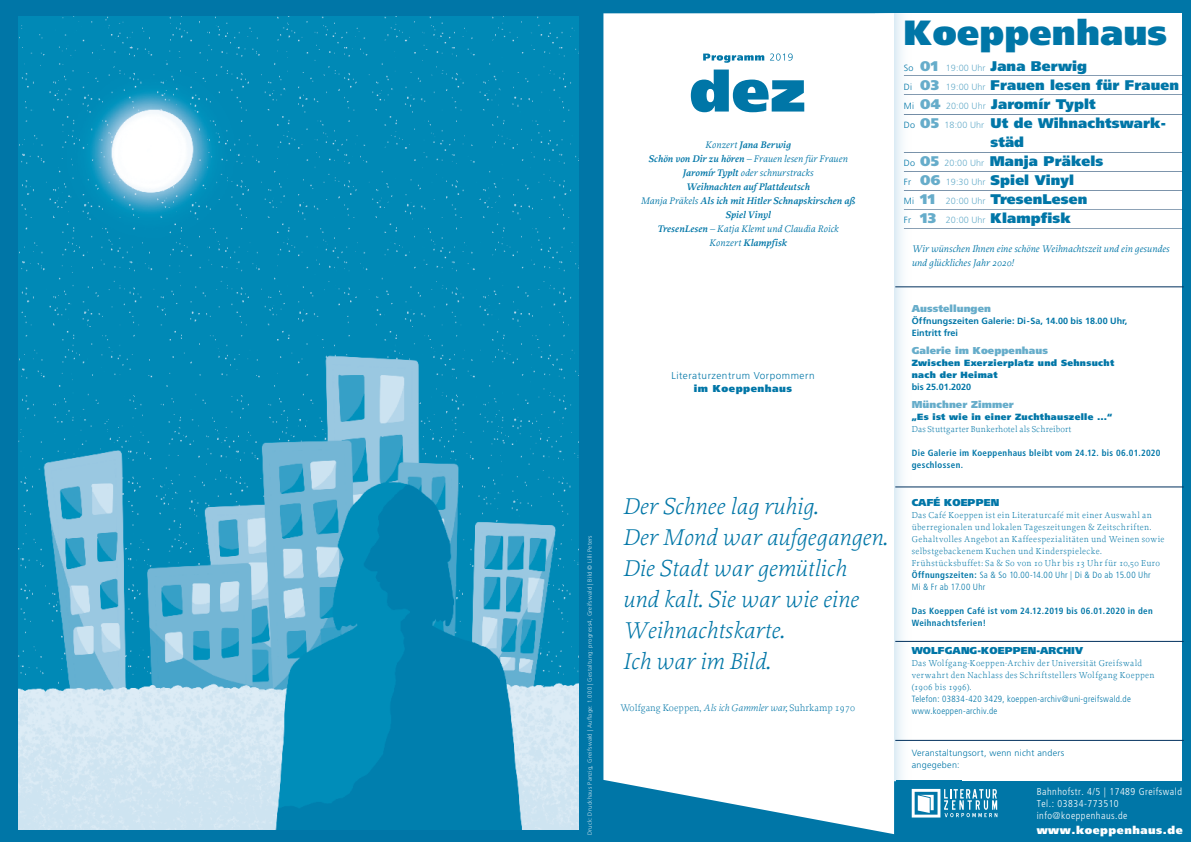
<style>
.page{position:relative;width:1191px;height:842px;background:#0076a7}
.page>*{position:absolute;margin:0;border:0;box-sizing:border-box;transform-origin:0 0}
.t1{font:900 35px "Frutiger";letter-spacing:.01em;color:#0076a7}
.t2{font:italic 300 24px/31px "Proforma";letter-spacing:.01em;color:#0076a7}
.t3{font:900 14px "Frutiger";letter-spacing:.01em;color:#0076a7}
.t4{font:900 11px "Frutiger";letter-spacing:.05em;color:#fff}
.t5{font:italic 600 10px/14px "Proforma";letter-spacing:.005em;color:#0076a7;text-align:center}
.t6{font:italic 10px/14px "Proforma";letter-spacing:.01em;color:#0076a7}
.t7{font:300 condensed 10px/12px "Frutiger";letter-spacing:.05em;color:#fff}
.t8{font:900 10px "Frutiger";letter-spacing:.01em;color:rgb(0 118 167/.6)}
.t9{font:300 10px "Proforma";letter-spacing:.005em;color:#0076a7}
.t10{font:900 10px "Frutiger";letter-spacing:.01em;color:#0076a7}
.t11{font:300 10px "Frutiger LT Std";letter-spacing:.05em;color:#0076a7}
.t12{font:900 10px "Frutiger";letter-spacing:.05em;color:#0076a7}
.t13{font:300 9px/12px "Proforma";letter-spacing:.04em;color:#0076a7}
.t14{font:300 condensed 9px/12px "Frutiger";letter-spacing:.03em;color:#0076a7}
.t15{font:700 condensed 9px/12px "Frutiger";letter-spacing:.035em;color:#0076a7}
.t16{font:900 9px/12px "Frutiger";letter-spacing:.035em;color:#0076a7}
.t17{font:700 9px/12px "Frutiger LT Std";color:#0076a7}
.t18{font:300 9px/12px "Frutiger LT Std";letter-spacing:.025em;color:#0076a7}
.t19{font:300 9px "Proforma";letter-spacing:.015em;color:#0076a7}
.t20{font:300 6px "Frutiger LT Std";letter-spacing:.04em;color:rgb(255 255 255/.8)}
.s1{font-family:"Frutiger LT Std";font-weight:300;font-size:9px}
.s2{color:rgb(0 118 167/.6)}
.s3{font-family:"Frutiger LT Std";font-weight:300;font-size:9px;color:rgb(0 118 167/.6)}
.s4{font-weight:700}
.s5{font-weight:400}
.s6{font-style:italic}
</style>
<div class="page">
<div style="left:875px;top:14px;width:307px;height:767px;background:#fff"></div>
<svg style="left:894px;top:14px;width:30px;height:767px"></svg>
<div style="left:603px;top:13px;width:291px;height:821px;background:#fff"></div>
<svg style="left:911px;top:789px;width:86px;height:28px"></svg>
<hr style="left:904px;top:190px;width:278px;height:1px;background:#00305d">
<hr style="left:904px;top:171px;width:278px;height:1px;background:#00305d">
<hr style="left:904px;top:209px;width:278px;height:1px;background:#00305d">
<hr style="left:904px;top:152px;width:278px;height:1px;background:#00305d">
<hr style="left:904px;top:114px;width:278px;height:1px;background:#00305d">
<hr style="left:904px;top:95px;width:278px;height:1px;background:#00305d">
<hr style="left:904px;top:76px;width:278px;height:1px;background:#00305d">
<hr style="left:895px;top:487px;width:288px;height:1px;background:#00305d">
<hr style="left:895px;top:287px;width:288px;height:1px;background:#00305d">
<hr style="left:895px;top:641px;width:288px;height:1px;background:#00305d">
<hr style="left:895px;top:740px;width:288px;height:1px;background:#00305d">
<svg style="left:703px;top:54px;width:61px;height:9px"></svg>
<svg style="left:770px;top:53px;width:22px;height:8px"></svg>
<svg style="left:691px;top:70px;width:113px;height:42px"></svg>
<hr style="left:904px;top:228px;width:278px;height:1px;background:#00305d">
<img style="left:18px;top:16px;width:560px;height:813px">
<p class="t20" style="left:586px;top:835px;width:302px;rotate:-90deg">Druck: Druckhaus Panzig, Greifswald | Au age: 1.000 | Gestaltung: progress4, Greifswald | Bild © Lilli Peters</p>
<h1 class="t1" style="left:904px;top:11px;width:265px">Koeppenhaus</h1>
<h3 class="t3" style="left:904px;top:58px;width:185px"><span class="s1">So</span> <span class="s2">01</span> <span class="s3">19:00 Uhr</span> Jana Berwig</h3>
<h3 class="t3" style="left:904px;top:77px;width:277px"><span class="s1">Di</span> <span class="s2">03</span> <span class="s3">19:00 Uhr</span> Frauen lesen für Frauen</h3>
<h3 class="t3" style="left:904px;top:96px;width:193px"><span class="s1">Mi</span> <span class="s2">04</span> <span class="s3">20:00 Uhr</span> Jaromír Typlt</h3>
<h3 class="t3" style="left:904px;top:115px;width:263px"><span class="s1">Do</span> <span class="s2">05</span> <span class="s3">18:00 Uhr</span> Ut de Wihnachtswark-</h3>
<h3 class="t3" style="left:990px;top:134px;width:35px">städ</h3>
<h3 class="t3" style="left:904px;top:153px;width:201px"><span class="s1">Do</span> <span class="s2">05</span> <span class="s3">20:00 Uhr</span> Manja Präkels</h3>
<h3 class="t3" style="left:904px;top:172px;width:172px"><span class="s1">Fr</span> <span class="s2">06</span> <span class="s3">19:30 Uhr</span> Spiel Vinyl</h3>
<h3 class="t3" style="left:904px;top:191px;width:185px"><span class="s1">Mi</span> <span class="s2">11</span> <span class="s3">20:00 Uhr</span> TresenLesen</h3>
<h3 class="t3" style="left:904px;top:210px;width:168px"><span class="s1">Fr</span> <span class="s2">13</span> <span class="s3">20:00 Uhr</span> Klampfisk</h3>
<p class="t6" style="left:911px;top:241px;width:259px">Wir wünschen Ihnen eine schöne Weihnachtszeit und ein gesundes und glückliches Jahr 2020!</p>
<p class="t8" style="left:911px;top:302px;width:81px">Ausstellungen</p>
<p class="t17" style="left:911px;top:314px;width:217px">Öffnungszeiten Galerie: Di-Sa, 14.00 bis 18.00 Uhr,<br>Eintritt frei</p>
<p class="t8" style="left:911px;top:344px;width:138px">Galerie im Koeppenhaus</p>
<p class="t16" style="left:911px;top:356px;width:204px">Zwischen Exerzierplatz und Sehnsucht nach der Heimat</p>
<p class="t17" style="left:911px;top:380px;width:61px">bis 25.01.2020</p>
<p class="t8" style="left:911px;top:398px;width:104px">Münchner Zimmer</p>
<p class="t16" style="left:911px;top:410px;width:202px">„Es ist wie in einer Zuchthauszelle ...“</p>
<p class="t19" style="left:911px;top:423px;width:161px">Das Stuttgarter Bunkerhotel als Schreibort</p>
<p class="t15" style="left:911px;top:446px;width:250px">Die Galerie im Koeppenhaus bleibt vom 24.12. bis 06.01.2020 geschlossen.</p>
<p class="t10" style="left:911px;top:496px;width:89px">CAFÉ KOEPPEN</p>
<p class="t13" style="left:911px;top:508px;width:254px">Das Café Koeppen ist ein Literaturcafé mit einer Auswahl an überregionalen und lokalen Tageszeitungen &amp; Zeitschriften.<br>Gehaltvolles Angebot an Kaffeespezialitäten und Weinen sowie selbstgebackenem Kuchen und Kinderspielecke.<br>Frühstücksbuffet: Sa &amp; So von 10 Uhr bis 13 Uhr für 10,50 Euro</p>
<p class="t14" style="left:911px;top:568px;width:240px"><span class="s4">Öffnungszeiten:</span> Sa &amp; So 10.00-14.00 Uhr | Di &amp; Do ab 15.00 Uhr<br>Mi &amp; Fr ab 17.00 Uhr</p>
<p class="t15" style="left:911px;top:604px;width:242px">Das Koeppen Café ist vom 24.12.2019 bis 06.01.2020 in den<br>Weihnachtsferien!</p>
<p class="t10" style="left:911px;top:644px;width:173px">WOLFGANG-KOEPPEN-ARCHIV</p>
<p class="t13" style="left:911px;top:656px;width:244px">Das Wolfgang-Koeppen-Archiv der Universität Greifswald verwahrt den Nachlass des Schriftstellers Wolfgang Koeppen (1906 bis 1996).</p>
<p class="t14" style="left:911px;top:693px;width:221px">Telefon: 03834-420 3429, koeppen-archiv@uni-greifswald.de</p>
<p class="t5" style="left:641px;top:137px;width:215px"><span class="s5">Konzert</span> Jana Berwig<br>Schön von Dir zu hören <span class="s5">– Frauen lesen für Frauen<br></span>Jaromír Typlt <span class="s5">oder schnurstracks<br></span>Weihnachten auf Plattdeutsch<br><span class="s5">Manja Präkels</span> Als ich mit Hitler Schnapskirschen aß<br>Spiel Vinyl<br>TresenLesen <span class="s5">– Katja Klemt und Claudia Roick<br>Konzert</span> Klampfisk</p>
<p class="t11" style="left:671px;top:370px;width:145px">Literaturzentrum Vorpommern</p>
<p class="t12" style="left:694px;top:382px;width:100px">im Koeppenhaus</p>
<h2 class="t2" style="left:622px;top:490px;width:266px">Der Schnee lag ruhig.<br>Der Mond war aufgegangen.<br>Die Stadt war gemütlich und kalt. Sie war wie eine<br>Weihnachtskarte.<br>Ich war im Bild.</h2>
<p class="t9" style="left:620px;top:702px;width:236px">Wolfgang Koeppen, <span class="s6">Als ich Gammler war,</span> Suhrkamp 1970</p>
<p class="t14" style="left:911px;top:705px;width:87px">www.koeppen-archiv.de</p>
<p class="t18" style="left:911px;top:747px;width:154px">Veranstaltungsort, wenn nicht anders angegeben:</p>
<p class="t7" style="left:1036px;top:786px;width:147px">Bahnhofstr. 4/5 | 17489 Greifswald<br>Tel.: 03834-773510 info@koeppenhaus.de</p>
<p class="t4" style="left:1036px;top:824px;width:148px">www.koeppenhaus.de</p>
</div>
